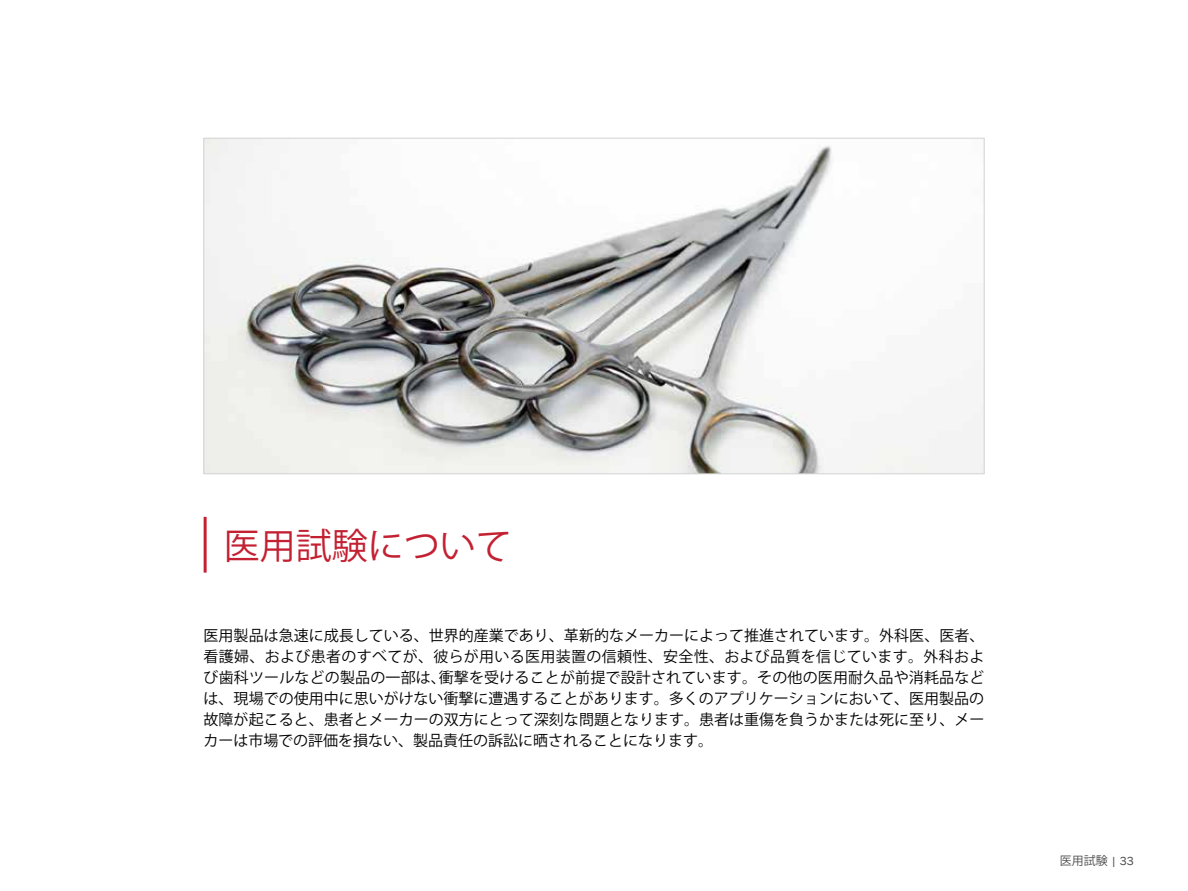
<style>
.page{position:relative;width:1188px;height:891px;background:#fff}
.page>*{position:absolute;margin:0;border:0;box-sizing:border-box;transform-origin:0 0}
.t1{font:36px "Koz Go Pro";color:#c32032}
.t2{font:15px/21px "Koz Go Pro";color:#000;text-align:justify}
.t3{font:12px "Koz Go Pro";color:#4d4d4f}
.s1{font-family:"Franklin Gothic"}
</style>
<div class="page">
<img style="left:206px;top:140px;width:776px;height:332px">
<hr style="left:204px;top:517px;width:3px;height:56px;background:#c32032">
<h1 class="t1" style="left:224px;top:523px;width:289px">医用試験について</h1>
<p class="t2" style="left:204px;top:625px;width:782px">医用製品は急速に成長している、世界的産業であり、革新的なメーカーによって推進されています。外科医、医者、看護婦、および患者のすべてが、彼らが用いる医用装置の信頼性、安全性、および品質を信じています。外科および歯科ツールなどの製品の一部は、衝撃を受けることが前提で設計されています。その他の医用耐久品や消耗品などは、現場での使用中に思いがけない衝撃に遭遇することがあります。多くのアプリケーションにおいて、医用製品の故障が起こると、患者とメーカーの双方にとって深刻な問題となります。患者は重傷を負うかまたは死に至り、メーカーは市場での評価を損ない、製品責任の訴訟に晒されることになります。</p>
<p class="t3" style="left:1060px;top:853px;width:76px">医用試験 <span class="s1">| 33</span></p>
</div>
